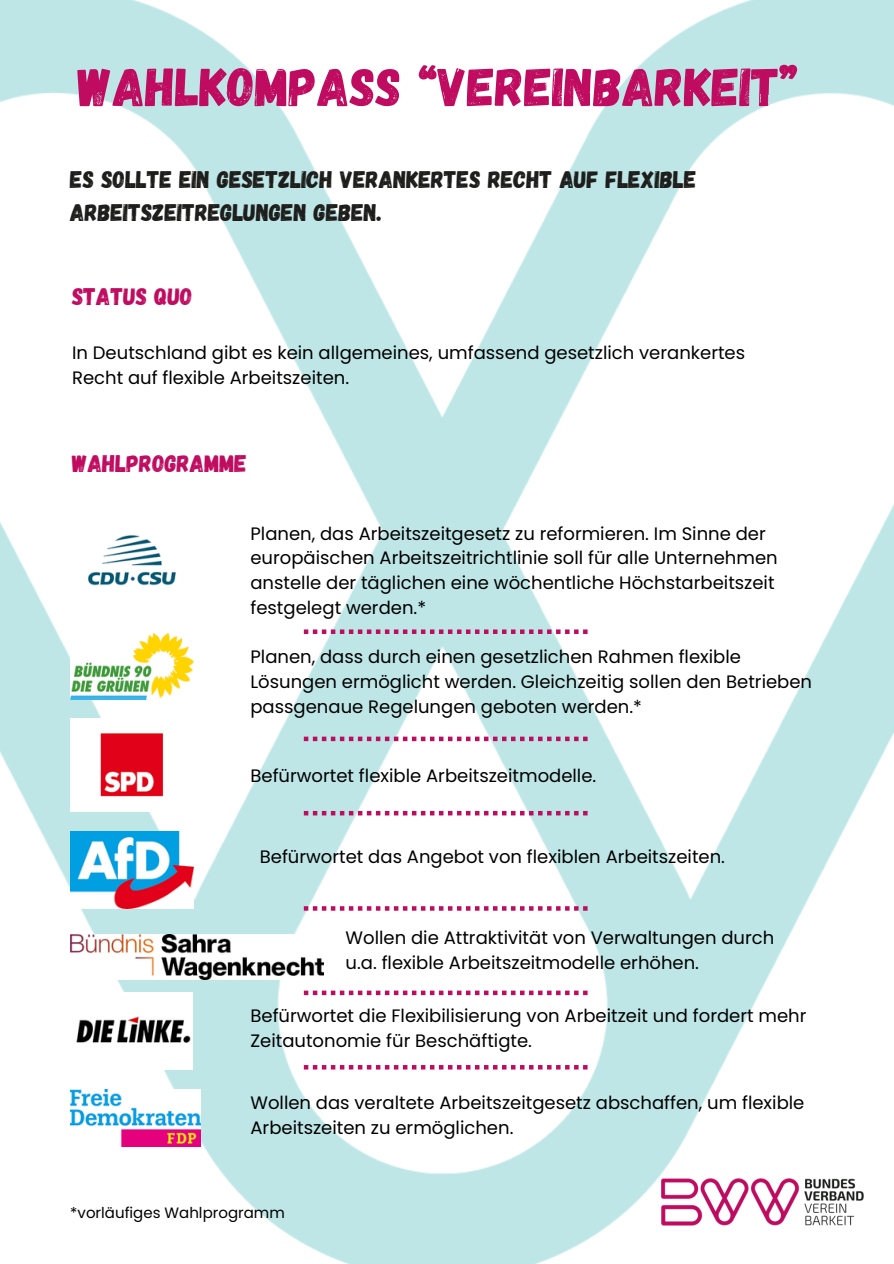
<style>
.page{position:relative;width:894px;height:1264px;background:#fff}
.page>*{position:absolute;margin:0;border:0;box-sizing:border-box;transform-origin:0 0}
.t1{font:53.85px "Gagalin";color:#c00c60}
.t2{font:24px/32.7px "Gagalin";color:#1d1e1c}
.t3{font:24px "Gagalin";color:#c00c60}
.t4{font:18px/24.8px "Poppins";color:#000}
.t5{font:15px "Poppins";color:#000}
</style>
<div class="page">
<img style="left:0;top:0;width:893px;height:1263px">
<img style="left:629px;top:1069px;width:264px;height:194px">
<img style="left:70px;top:718px;width:123px;height:93px">
<img style="left:70px;top:518px;width:123px;height:90px">
<img style="left:70px;top:831px;width:123px;height:77px">
<img style="left:70px;top:934px;width:253px;height:45px">
<img style="left:70px;top:633px;width:123px;height:66px">
<img style="left:70px;top:1089px;width:131px;height:57px">
<img style="left:72px;top:992px;width:120px;height:76px">
<svg style="left:304px;top:629px;width:283px;height:5px"></svg>
<svg style="left:304px;top:736px;width:283px;height:5px"></svg>
<svg style="left:304px;top:1065px;width:283px;height:4px"></svg>
<svg style="left:304px;top:906px;width:283px;height:4px"></svg>
<svg style="left:304px;top:990px;width:283px;height:5px"></svg>
<svg style="left:304px;top:811px;width:283px;height:4px"></svg>
<h2 class="t1" style="left:78px;top:52px;width:721px">WAHLKOMPASS “VEREINBARKEIT”</h2>
<h3 class="t2" style="left:70px;top:162px;width:627px">ES SOLLTE EIN GESETZLICH VERANKERTES RECHT AUF FLEXIBLE<br>ARBEITSZEITREGLUNGEN GEBEN.</h3>
<h1 class="t3" style="left:72px;top:280px;width:122px">STATUS QUO</h1>
<h2 class="t4" style="left:72px;top:340px;width:674px">In Deutschland gibt es kein allgemeines, umfassend gesetzlich verankertes<br>Recht auf flexible Arbeitszeiten.</h2>
<p class="t3" style="left:72px;top:447px;width:176px">WAHLPROGRAMME</p>
<h2 class="t4" style="left:250px;top:521px;width:528px">Planen, das Arbeitszeitgesetz zu reformieren. Im Sinne der europäischen Arbeitszeitrichtlinie soll für alle Unternehmen anstelle der täglichen eine wöchentliche Höchstarbeitszeit festgelegt werden.*</h2>
<p class="t4" style="left:250px;top:644px;width:563px">Planen, dass durch einen gesetzlichen Rahmen flexible<br>Lösungen ermöglicht werden. Gleichzeitig sollen den Betrieben passgenaue Regelungen geboten werden.*</p>
<h3 class="t4" style="left:250px;top:763px;width:347px">Befürwortet flexible Arbeitszeitmodelle.</h3>
<p class="t4" style="left:260px;top:844px;width:466px">Befürwortet das Angebot von flexiblen Arbeitszeiten.</p>
<p class="t4" style="left:345px;top:925px;width:430px">Wollen die Attraktivität von Verwaltungen durch u.a. flexible Arbeitszeitmodelle erhöhen.</p>
<p class="t4" style="left:250px;top:1003px;width:557px">Befürwortet die Flexibilisierung von Arbeitzeit und fordert mehr<br>Zeitautonomie für Beschäftigte.</p>
<h3 class="t4" style="left:250px;top:1090px;width:555px">Wollen das veraltete Arbeitszeitgesetz abschaffen, um flexible<br>Arbeitszeiten zu ermöglichen.</h3>
<h3 class="t5" style="left:70px;top:1202px;width:216px">*vorläufiges Wahlprogramm</h3>
</div>
